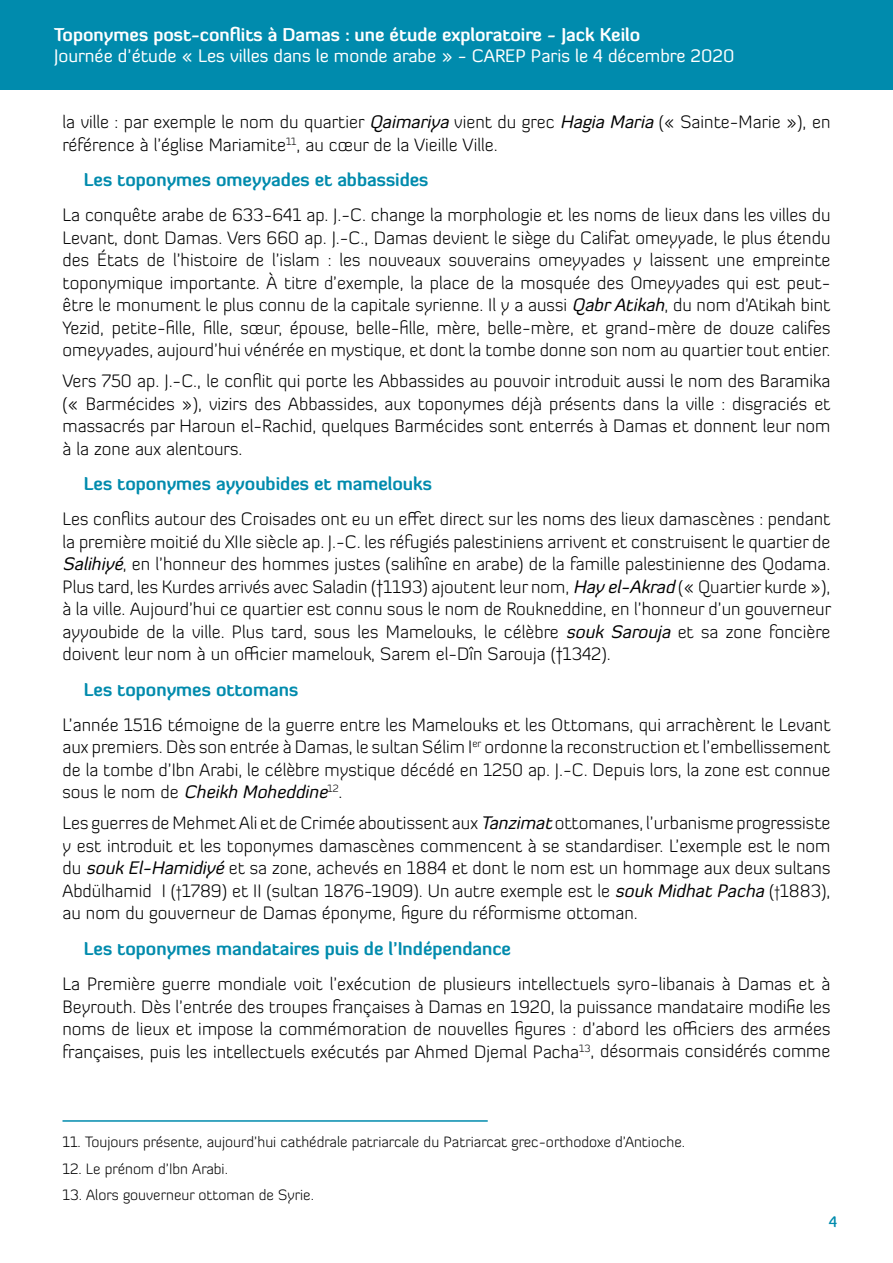
<style>
.page{position:relative;width:893px;height:1263px;background:#fff}
.page>*{position:absolute;margin:0;border:0;box-sizing:border-box;transform-origin:0 0}
.t1{font:300 18px/22.5px "Diavlo";color:#000;text-align:justify}
.t2{font:700 18px "Diavlo";color:#008bad}
.t3{font:18px "Diavlo";color:#fff}
.t4{font:700 18px "Diavlo";color:#fff}
.t5{font:300 15px "Diavlo";color:#000}
.t6{font:500 15px "Diavlo";color:#008bad}
.s1{font-weight:400;font-style:italic}
.s2{font-size:15px}
</style>
<div class="page">
<div style="left:0;top:0;width:893px;height:89px;background:#008bad"></div>
<hr style="left:63px;top:1120px;width:425px;height:2px;background:#008bad">
<p class="t4" style="left:54px;top:23px;width:588px">Toponymes post-conflits à Damas : une étude exploratoire - Jack Keilo</p>
<p class="t3" style="left:54px;top:45px;width:682px">Journée d’étude « Les villes dans le monde arabe » - CAREP Paris le 4 décembre 2020</p>
<p class="t1" style="left:62px;top:111px;width:769px">la ville : par exemple le nom du quartier <span class="s1">Qaimariya</span> vient du grec <span class="s1">Hagia Maria</span> (« Sainte-Marie »), en référence à l’église Mariamite<sup>11</sup>, au cœur de la Vieille Ville.</p>
<p class="t2" style="left:84px;top:168px;width:346px">Les toponymes omeyyades et abbassides</p>
<p class="t1" style="left:63px;top:204px;width:769px">La conquête arabe de 633-641 ap. J.-C. change la morphologie et les noms de lieux dans les villes du Levant, dont Damas. Vers 660 ap. J.-C., Damas devient le siège du Califat omeyyade, le plus étendu des États de l’histoire de l’islam : les nouveaux souverains omeyyades y laissent une empreinte toponymique importante. À titre d’exemple, la place de la mosquée des Omeyyades qui est peut&shy;être le monument le plus connu de la capitale syrienne. Il y a aussi <span class="s1">QabrAtikah</span>, du nom d’Atikah bint Yezid, petite-fille, fille, sœur, épouse, belle-fille, mère, belle-mère, et grand-mère de douze califes omeyyades, aujourd’hui vénérée en mystique, et dont la tombe donne son nom au quartier tout entier.</p>
<p class="t1" style="left:63px;top:370px;width:769px">Vers 750 ap. J.-C., le conflit qui porte les Abbassides au pouvoir introduit aussi le nom des Baramika (« Barmécides »), vizirs des Abbassides, aux toponymes déjà présents dans la ville : disgraciés et massacrés par Haroun el-Rachid, quelques Barmécides sont enterrés à Damas et donnent leur nom à la zone aux alentours.</p>
<p class="t2" style="left:84px;top:472px;width:350px">Les toponymes ayyoubides et mamelouks</p>
<p class="t1" style="left:63px;top:508px;width:770px">Les conflits autour des Croisades ont eu un effet direct sur les noms des lieux damascènes : pendant la première moitié du XIIe siècle ap. J.-C. les réfugiés palestiniens arrivent et construisent le quartier de <span class="s1">Salihiyé</span>, en l’honneur des hommes justes (salihîne en arabe) de la famille palestinienne des Qodama.<br>Plus tard, les Kurdes arrivés avec Saladin (†1193) ajoutent leur nom, <span class="s1">Hay el-Akrad</span> (« Quartier kurde »), à la ville. Aujourd’hui ce quartier est connu sous le nom de Roukneddine, en l’honneur d’un gouverneur ayyoubide de la ville. Plus tard, sous les Mamelouks, le célèbre <span class="s1">souk Sarouja</span> et sa zone foncière doivent leur nom à un officier mamelouk, Sarem el-Dîn Sarouja (†1342).</p>
<p class="t2" style="left:84px;top:678px;width:216px">Les toponymes ottomans</p>
<p class="t1" style="left:63px;top:713px;width:770px">L’année 1516 témoigne de la guerre entre les Mamelouks et les Ottomans, qui arrachèrent le Levant aux premiers. Dès son entrée à Damas, le sultan Sélim I<sup>er</sup> ordonne la reconstruction et l’embellissement de la tombe d’Ibn Arabi, le célèbre mystique décédé en 1250 ap. J.-C. Depuis lors, la zone est connue s o u s l e n o m d e <span class="s1">Cheikh Moheddine</span><sup>1</sup> <sup>2</sup> .</p>
<p class="t1" style="left:62px;top:812px;width:769px">Les guerres de Mehmet Ali et de Crimée aboutissent aux <span class="s1">Tanzimat</span>ottomanes, l’urbanisme progressiste y est introduit et les toponymes damascènes commencent à se standardiser. L’exemple est le nom du <span class="s1">souk El-Hamidiyé</span>et sa zone, achevés en 1884 et dont le nom est un hommage aux deux sultans Abdülhamid I (<span class="s2">†</span>1789) et II (sultan 1876-1909). Un autre exemple est le <span class="s1">souk MidhatPacha</span> (<span class="s2">†</span>1883), au nom du gouverneur de Damas éponyme, figure du réformisme ottoman.</p>
<p class="t2" style="left:84px;top:937px;width:429px">Les toponymes mandataires puis de l’Indépendance</p>
<p class="t1" style="left:63px;top:972px;width:769px">La Première guerre mondiale voit l’exécution de plusieurs intellectuels syro-libanais à Damas et à Beyrouth. Dès l’entrée des troupes françaises à Damas en 1920, la puissance mandataire modifie les noms de lieux et impose la commémoration de nouvelles figures : d’abord les officiers des armées françaises, puis les intellectuels exécutés par Ahmed Djemal Pacha<sup>13</sup>, désormais considérés comme</p>
<p class="t5" style="left:63px;top:1133px;width:624px">11. Toujours présente, aujourd’hui cathédrale patriarcale du Patriarcat grec-orthodoxe d’Antioche.</p>
<p class="t5" style="left:63px;top:1159px;width:167px">12. Le prénom d’Ibn Arabi.</p>
<p class="t5" style="left:63px;top:1186px;width:253px">13. Alors gouverneur ottoman de Syrie.</p>
<p class="t6" style="left:828px;top:1212px;width:11px">4</p>
</div>
